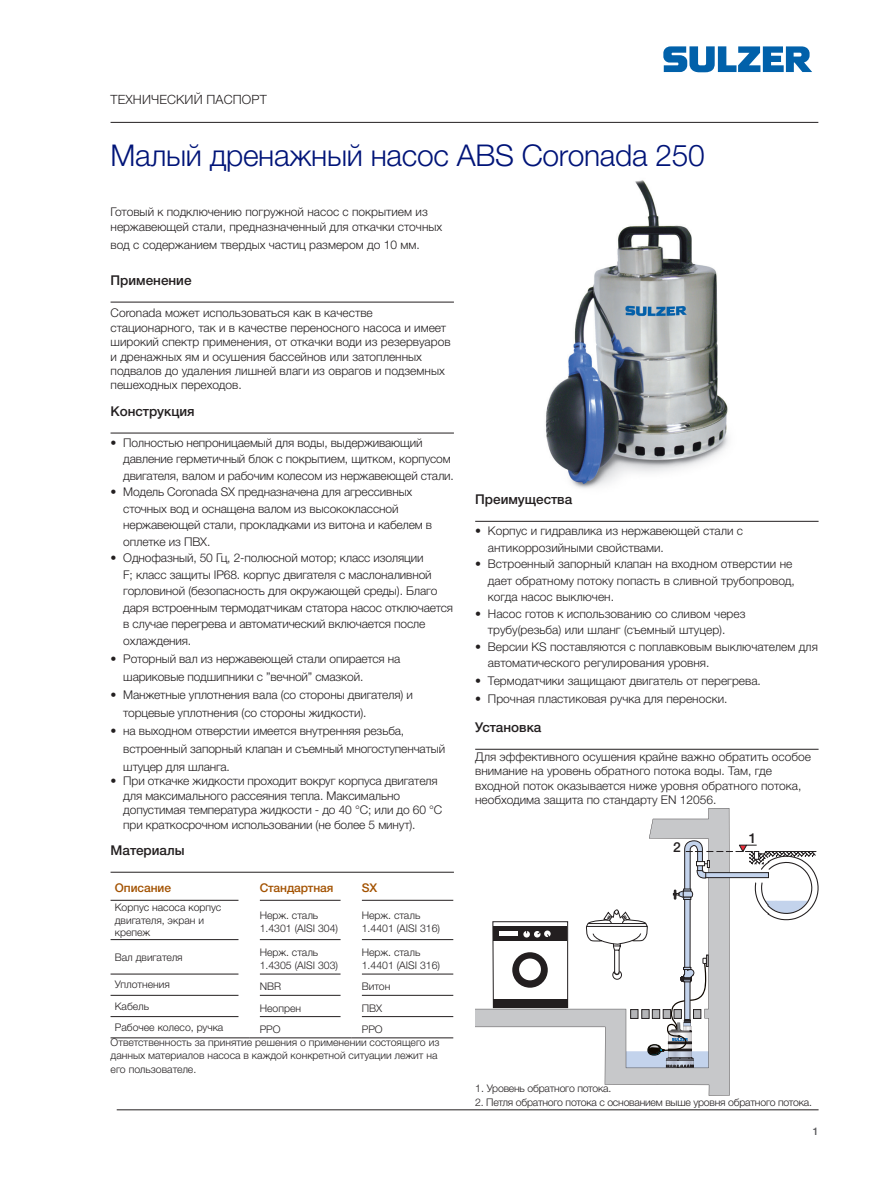
<style>
.page{position:relative;width:893px;height:1191px;background:#fff}
.page>*{position:absolute;margin:0;border:0;box-sizing:border-box;transform-origin:0 0}
.Cover_title_20_pt{font:300 30px "Helvetica Neue LTW1 G";letter-spacing:-.01em;color:#001478}
.t1{font:500 13.8px "Helvetica Neue LT Com";color:#231f20}
.Subtitle_10_pt{font:500 13.5px "Helvetica Neue LTW1 G";color:#231f20}
.Technical_article_text{font:300 12.75px "Helvetica Neue LTW1 G";letter-spacing:.01em;color:#231f20}
.Body_text_8{font:300 12px/16.5px "Helvetica Neue LTW1 G";letter-spacing:-.01em;color:#231f20}
.Table_heading{font:500 12px "Helvetica Neue LTW1 G";letter-spacing:-.005em;color:#a35200}
.Table_text{font:300 10.5px/12.6px "Helvetica Neue LTW1 G";color:#231f20}
.Footnote{font:300 10.5px/13.5px "Helvetica Neue LTW1 G";color:#231f20}
.Body_text_8-2{font:300 10.5px "Helvetica Neue LTW1 G";letter-spacing:-.02em;color:#231f20}
.Table_body_text_7{font:300 10.5px "Helvetica Neue LTW1 G";color:#231f20}
.t2{font:500 10.5px "Helvetica Neue LT Com";color:#5c5c5f}
.s1{font-family:"Helvetica Neue LT Com"}
</style>
<div class="page">
<img style="left:545px;top:180px;width:184px;height:309px">
<svg style="left:475px;top:808px;width:255px;height:287px"></svg>
<svg style="left:492px;top:921px;width:76px;height:87px"></svg>
<svg style="left:585px;top:840px;width:234px;height:229px"></svg>
<svg style="left:663px;top:46px;width:149px;height:26px"></svg>
<hr style="left:117px;top:1109px;width:702px;height:1px;background:#231f20">
<hr style="left:111px;top:122px;width:707px;height:1px;background:#231f20">
<hr style="left:475px;top:521px;width:344px;height:1px;background:#231f20">
<hr style="left:475px;top:749px;width:344px;height:1px;background:#231f20">
<hr style="left:111px;top:302px;width:343px;height:1px;background:#231f20">
<hr style="left:111px;top:433px;width:343px;height:1px;background:#231f20">
<hr style="left:111px;top:872px;width:343px;height:1px;background:#231f20">
<hr style="left:111px;top:939px;width:128px;height:1px;background:#231f20">
<hr style="left:111px;top:973px;width:128px;height:1px;background:#231f20">
<hr style="left:111px;top:995px;width:128px;height:1px;background:#231f20">
<hr style="left:111px;top:1016px;width:128px;height:1px;background:#231f20">
<hr style="left:260px;top:939px;width:81px;height:1px;background:#231f20">
<hr style="left:362px;top:939px;width:91px;height:1px;background:#231f20">
<hr style="left:260px;top:973px;width:81px;height:1px;background:#231f20">
<hr style="left:362px;top:973px;width:91px;height:1px;background:#231f20">
<hr style="left:260px;top:995px;width:81px;height:1px;background:#231f20">
<hr style="left:362px;top:995px;width:91px;height:1px;background:#231f20">
<hr style="left:260px;top:1016px;width:81px;height:1px;background:#231f20">
<hr style="left:362px;top:1016px;width:91px;height:1px;background:#231f20">
<hr style="left:111px;top:900px;width:128px;height:1px;background:#231f20">
<hr style="left:260px;top:900px;width:81px;height:1px;background:#231f20">
<hr style="left:362px;top:900px;width:91px;height:1px;background:#231f20">
<hr style="left:111px;top:1037px;width:138px;height:1px;background:#231f20">
<hr style="left:249px;top:1037px;width:102px;height:1px;background:#231f20">
<hr style="left:351px;top:1037px;width:102px;height:1px;background:#231f20">
<p class="Technical_article_text" style="left:111px;top:92px;width:158px">ТЕХНИЧЕСКИЙ ПАСПОРТ</p>
<p class="Cover_title_20_pt" style="left:111px;top:137px;width:596px">Малый дренажный насос ABS Coronada 250</p>
<p class="Body_text_8" style="left:111px;top:205px;width:333px;line-height:14.4px">Готовый к подключению погружной насос с покрытием из нержавеющей стали, предназначенный для откачки сточных</p>
<p class="Body_text_8" style="left:111px;top:236px;width:311px">вод с содержанием твердых частиц размером до 10 мм.</p>
<p class="Subtitle_10_pt" style="left:111px;top:272px;width:83px">Применение</p>
<p class="Body_text_8" style="left:111px;top:306px;width:342px;line-height:14.4px">Coronada может использоваться как в качестве стационарного, так и в качестве переносного насоса и имеет широкий спектр применения, от откачки води из резервуаров и дренажных ям и осушения бассейнов или затопленных подвалов до удаления лишней влаги из оврагов и подземных пешеходных переходов.</p>
<p class="Subtitle_10_pt" style="left:111px;top:403px;width:86px">Конструкция</p>
<p class="Body_text_8" style="left:123px;top:434px;width:332px;text-indent:-13px">• Полностью непроницаемый для воды, выдерживающий давление герметичный блок с покрытием, щитком, корпусом двигателя, валом и рабочим колесом из нержавеющей стали.</p>
<p class="Body_text_8" style="left:123px;top:484px;width:310px;text-indent:-13px">• Модель Coronada SX предназначена для агрессивных сточных вод и оснащена валом из высококлассной нержавеющей стали, прокладками из витона и кабелем в оплетке из ПВХ.</p>
<p class="Body_text_8" style="left:123px;top:550px;width:331px;text-indent:-13px">• Однофазный, 50 Гц, 2-полюсной мотор; класс изоляции<br>F; класс защиты IP68. корпус двигателя с маслоналивной горловиной (безопасность для окружающей среды). Благо даря встроенным термодатчикам статора насос отключается в случае перегрева и автоматический включается после охлаждения.</p>
<p class="Body_text_8" style="left:123px;top:649px;width:279px;line-height:18px;text-indent:-13px">• Роторный вал из нержавеющей стали опирается на шариковые подшипники с ”вечной” смазкой.</p>
<p class="Body_text_8" style="left:123px;top:685px;width:291px;line-height:18px;text-indent:-13px">• Манжетные уплотнения вала (со стороны двигателя) и торцевые уплотнения (со стороны жидкости).</p>
<p class="Body_text_8" style="left:123px;top:721px;width:324px;line-height:18px;text-indent:-13px">• на выходном отверстии имеется внутренняя резьба, встроенный запорный клапан и съемный многоступенчатый штуцер для шланга.</p>
<p class="Body_text_8" style="left:123px;top:773px;width:321px;line-height:14.4px;text-indent:-13px">• При откачке жидкости проходит вокруг корпуса двигателя для максимального рассеяния тепла. Максимально допустимая температура жидкости - до 40 °C; или до 60 °C при краткосрочном использовании (не более 5 минут).</p>
<p class="Subtitle_10_pt" style="left:111px;top:842px;width:75px">Материалы</p>
<p class="Table_heading" style="left:115px;top:880px;width:58px">Описание</p>
<p class="Table_heading" style="left:260px;top:880px;width:75px">Стандартная</p>
<p class="Table_heading" style="left:362px;top:880px;width:17px">SX</p>
<p class="Table_text" style="left:115px;top:901px;width:108px">Корпус насоса корпус</p>
<p class="Table_text" style="left:115px;top:913px;width:91px">двигателя, экран и крепеж</p>
<p class="Table_text" style="left:260px;top:909px;width:60px">Нерж. сталь</p>
<p class="Table_text" style="left:260px;top:922px;width:80px">1.4301 (AISI 304)</p>
<p class="Table_text" style="left:362px;top:909px;width:60px">Нерж. сталь</p>
<p class="Table_text" style="left:362px;top:922px;width:80px">1.4401 (AISI 316)</p>
<p class="Table_text" style="left:115px;top:950px;width:69px">Вал двигателя</p>
<p class="Table_body_text_7" style="left:260px;top:946px;width:60px">Нерж. сталь</p>
<p class="Table_body_text_7" style="left:260px;top:958px;width:80px">1.4305 (AISI 303)</p>
<p class="Table_body_text_7" style="left:362px;top:946px;width:60px">Нерж. сталь</p>
<p class="Table_body_text_7" style="left:362px;top:958px;width:80px">1.4401 (AISI 316)</p>
<p class="Table_text" style="left:115px;top:978px;width:57px">Уплотнения</p>
<p class="Table_body_text_7" style="left:260px;top:980px;width:23px">NBR</p>
<p class="Table_body_text_7" style="left:362px;top:980px;width:30px">Витон</p>
<p class="Table_text" style="left:115px;top:999px;width:36px">Кабель</p>
<p class="Table_body_text_7" style="left:260px;top:1001px;width:43px">Неопрен</p>
<p class="Table_body_text_7" style="left:362px;top:1001px;width:22px">ПВХ</p>
<p class="Table_text" style="left:115px;top:1021px;width:110px">Рабочее колесо, ручка</p>
<p class="Table_body_text_7" style="left:260px;top:1022px;width:23px">PPO</p>
<p class="Table_body_text_7" style="left:362px;top:1022px;width:23px">PPO</p>
<p class="Footnote" style="left:111px;top:1035px;width:330px">Ответственность за принятие решения о применении состоящего из данных материалов насоса в каждой конкретной ситуации лежит на его пользователе.</p>
<p class="Subtitle_10_pt" style="left:475px;top:491px;width:99px">Преимущества</p>
<p class="Body_text_8" style="left:488px;top:522px;width:257px;text-indent:-13px">• Корпус и гидравлика из нержавеющей стали с антикоррозийными свойствами.</p>
<p class="Body_text_8" style="left:488px;top:555px;width:308px;text-indent:-13px">• Встроенный запорный клапан на входном отверстии не дает обратному потоку попасть в сливной трубопровод, когда насос выключен.</p>
<p class="Body_text_8" style="left:488px;top:605px;width:259px;text-indent:-13px">• Насос готов к использованию со сливом через трубу(резьба) или шланг (съемный штуцер).</p>
<p class="Body_text_8" style="left:488px;top:638px;width:331px;text-indent:-13px">• Версии KS поставляются с поплавковым выключателем для автоматического регулирования уровня.</p>
<p class="Body_text_8" style="left:475px;top:672px;width:287px">• Термодатчики защищают двигатель от перегрева.</p>
<p class="Body_text_8" style="left:475px;top:690px;width:254px">• Прочная пластиковая ручка для переноски.</p>
<p class="Subtitle_10_pt" style="left:475px;top:719px;width:68px">Установка</p>
<p class="Body_text_8" style="left:475px;top:749px;width:337px;line-height:14.4px">Для эффективного осушения крайне важно обратить особое внимание на уровень обратного потока воды. Там, где входной поток оказывается ниже уровня обратного потока, необходима защита по стандарту EN 12056.</p>
<p class="t1" style="left:673px;top:838px;width:9px">2</p>
<p class="t1" style="left:749px;top:830px;width:9px">1</p>
<p class="Body_text_8-2" style="left:475px;top:1082px;width:138px"><span class="s1">1.</span> Уровень обратного потока.</p>
<p class="Body_text_8-2" style="left:475px;top:1095px;width:338px">2. Петля обратного потока с основанием выше уровня обратного потока.</p>
<p class="t2" style="left:813px;top:1124px;width:7px">1</p>
</div>
